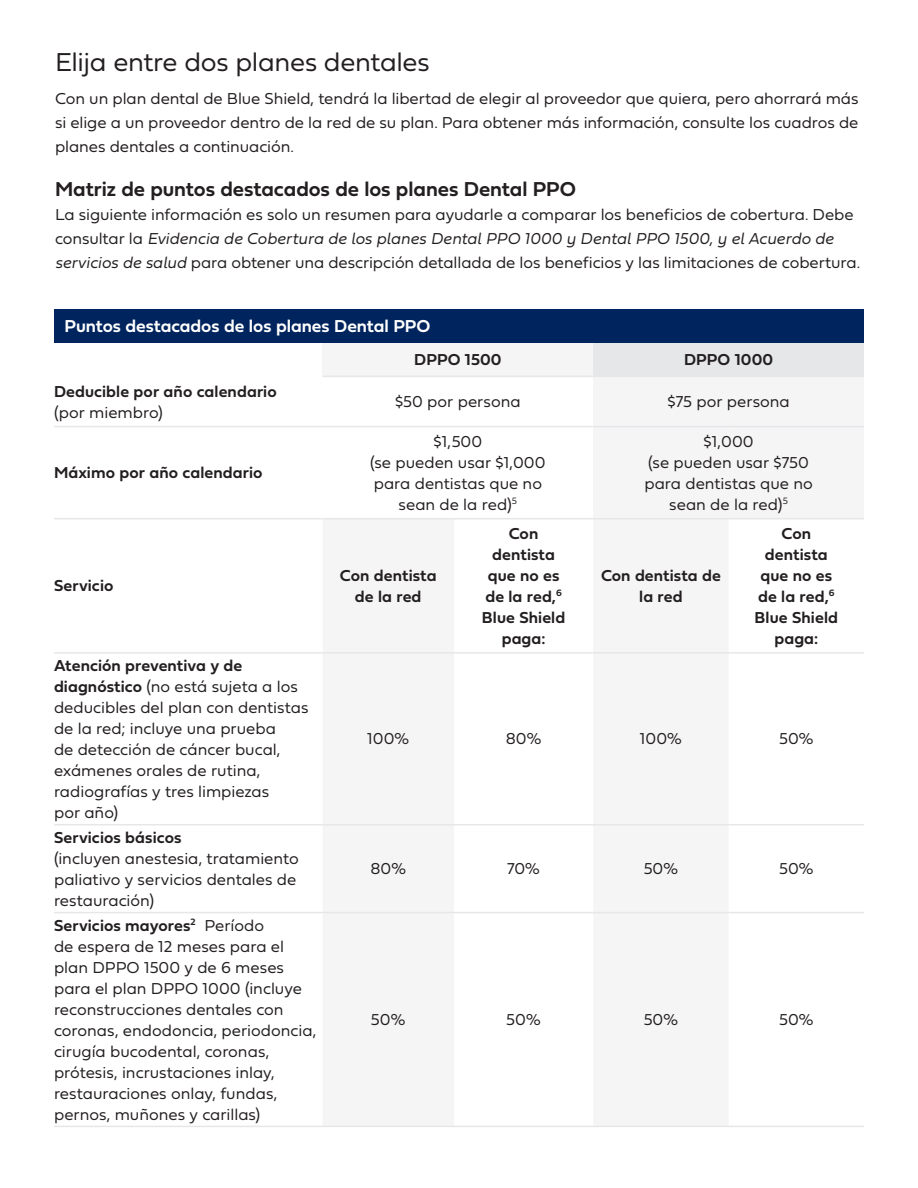
<style>
.page{position:relative;width:918px;height:1188px;background:#fff}
.page>*{position:absolute;margin:0;border:0;box-sizing:border-box;transform-origin:0 0}
.section_title_small_07{font:27px "Fieldwork Geo Light";letter-spacing:-.01em;color:#231f20}
.subhead_blue_14pt{font:21px "Fieldwork Geo Demibold";letter-spacing:-.005em;color:#231f20}
.chart_head_main_07{font:18px "Fieldwork Geo Demibold";letter-spacing:-.005em;color:#fff}
.chart_subhead_07{font:16.5px/21px "Fieldwork Geo Light";color:#231f20}
.body_copy_10_pt_07{font:16.5px/21px "Fieldwork Geo Light";color:#231f20;text-align:center}
.subhead_blue_14pt-2{font:16.5px/24px "Fieldwork Geo Light";letter-spacing:-.005em;color:#231f20}
.chart_subhead_07-2{font:16.5px/21px "Fieldwork Geo Demibold";letter-spacing:.005em;color:#231f20;text-align:center}
.subhead_bold_07{font:16.5px "Fieldwork Geo Demibold";letter-spacing:.005em;color:#231f20}
.s1{font-family:"Fieldwork";font-weight:300;font-style:italic}
.s2{font-family:"Fieldwork Geo Light"}
.s3{font-family:"Fieldwork Geo Demibold"}
</style>
<div class="page">
<div style="left:54px;top:309px;width:810px;height:34px;background:#00245d"></div>
<div style="left:323px;top:343px;width:270px;height:33px;background:#f5f5f6"></div>
<div style="left:593px;top:343px;width:271px;height:33px;background:#e6e7e9"></div>
<div style="left:593px;top:376px;width:271px;height:51px;background:#f5f5f6"></div>
<div style="left:593px;top:427px;width:271px;height:92px;background:#f5f5f6"></div>
<div style="left:323px;top:519px;width:131px;height:607px;background:#f5f5f6"></div>
<div style="left:593px;top:519px;width:136px;height:607px;background:#f5f5f6"></div>
<hr style="left:323px;top:376px;width:131px;height:1px;background:#e6e7e9">
<hr style="left:454px;top:376px;width:139px;height:1px;background:#e6e7e9">
<hr style="left:593px;top:376px;width:136px;height:1px;background:#e6e7e9">
<hr style="left:729px;top:376px;width:135px;height:1px;background:#e6e7e9">
<hr style="left:323px;top:426px;width:131px;height:1px;background:#e6e7e9">
<hr style="left:454px;top:426px;width:139px;height:1px;background:#e6e7e9">
<hr style="left:593px;top:426px;width:136px;height:1px;background:#e6e7e9">
<hr style="left:729px;top:426px;width:135px;height:1px;background:#e6e7e9">
<hr style="left:323px;top:518px;width:131px;height:1px;background:#e6e7e9">
<hr style="left:454px;top:518px;width:139px;height:1px;background:#e6e7e9">
<hr style="left:593px;top:518px;width:136px;height:1px;background:#e6e7e9">
<hr style="left:729px;top:518px;width:135px;height:1px;background:#e6e7e9">
<hr style="left:323px;top:652px;width:131px;height:2px;background:#e6e7e9">
<hr style="left:454px;top:652px;width:139px;height:2px;background:#e6e7e9">
<hr style="left:593px;top:652px;width:136px;height:2px;background:#e6e7e9">
<hr style="left:729px;top:652px;width:135px;height:2px;background:#e6e7e9">
<hr style="left:323px;top:824px;width:131px;height:1px;background:#e6e7e9">
<hr style="left:454px;top:824px;width:139px;height:1px;background:#e6e7e9">
<hr style="left:593px;top:824px;width:136px;height:1px;background:#e6e7e9">
<hr style="left:729px;top:824px;width:135px;height:1px;background:#e6e7e9">
<hr style="left:323px;top:912px;width:131px;height:1px;background:#e6e7e9">
<hr style="left:454px;top:912px;width:139px;height:1px;background:#e6e7e9">
<hr style="left:593px;top:912px;width:136px;height:1px;background:#e6e7e9">
<hr style="left:729px;top:912px;width:135px;height:1px;background:#e6e7e9">
<hr style="left:323px;top:1126px;width:131px;height:1px;background:#e6e7e9">
<hr style="left:454px;top:1126px;width:139px;height:1px;background:#e6e7e9">
<hr style="left:593px;top:1126px;width:136px;height:1px;background:#e6e7e9">
<hr style="left:729px;top:1126px;width:135px;height:1px;background:#e6e7e9">
<hr style="left:54px;top:426px;width:269px;height:1px;background:#e6e7e9">
<hr style="left:54px;top:518px;width:269px;height:1px;background:#e6e7e9">
<hr style="left:54px;top:652px;width:269px;height:2px;background:#e6e7e9">
<hr style="left:54px;top:824px;width:269px;height:1px;background:#e6e7e9">
<hr style="left:54px;top:912px;width:269px;height:1px;background:#e6e7e9">
<hr style="left:54px;top:1126px;width:269px;height:1px;background:#e6e7e9">
<p class="section_title_small_07" style="left:55px;top:41px;width:376px">Elija entre dos planes dentales</p>
<p class="body_copy_10_pt_07" style="left:55px;top:86px;width:805px;line-height:24px;text-align:justify">Con un plan dental de Blue Shield, tendrá la libertad de elegir al proveedor que quiera, pero ahorrará más si elige a un proveedor dentro de la red de su plan. Para obtener más información, consulte los cuadros de planes dentales a continuación.</p>
<p class="subhead_blue_14pt" style="left:55px;top:173px;width:522px">Matriz de puntos destacados de los planes Dental PPO</p>
<p class="subhead_blue_14pt-2" style="left:55px;top:202px;width:807px">La siguiente información es solo un resumen para ayudarle a comparar los beneficios de cobertura. Debe consultar la <span class="s1">Evidencia de Cobertura de los planes Dental PPO 1000 y Dental PPO 1500, y el Acuerdo de servicios de salud</span> para obtener una descripción detallada de los beneficios y las limitaciones de cobertura.</p>
<p class="chart_head_main_07" style="left:65px;top:312px;width:367px">Puntos destacados de los planes Dental PPO</p>
<p class="chart_subhead_07-2" style="left:414px;top:349px;width:89px">DPPO 1500</p>
<p class="chart_subhead_07-2" style="left:684px;top:349px;width:91px">DPPO 1000</p>
<p class="chart_subhead_07-2" style="left:54px;top:380px;width:224px;text-align:left">Deducible por año calendario <span class="s2">(por miembro)</span></p>
<p class="body_copy_10_pt_07" style="left:395px;top:390px;width:127px">$50 por persona</p>
<p class="body_copy_10_pt_07" style="left:667px;top:390px;width:124px">$75 por persona</p>
<p class="subhead_bold_07" style="left:54px;top:460px;width:210px">Máximo por año calendario</p>
<p class="body_copy_10_pt_07" style="left:370px;top:430px;width:177px">$1,500<br>(se pueden usar $1,000 para dentistas que no sean de la red)<sup>5</sup></p>
<p class="body_copy_10_pt_07" style="left:644px;top:430px;width:170px">$1,000<br>(se pueden usar $750 para dentistas que no sean de la red)<sup>5</sup></p>
<p class="chart_subhead_07-2" style="left:54px;top:575px;width:61px">Servicio</p>
<p class="chart_subhead_07-2" style="left:340px;top:564px;width:98px">Con dentista de la red</p>
<p class="chart_subhead_07-2" style="left:482px;top:522px;width:85px">Con dentista que no es de la red,<sup>6<br></sup>Blue Shield paga:</p>
<p class="chart_subhead_07-2" style="left:601px;top:564px;width:121px">Con dentista de la red</p>
<p class="chart_subhead_07-2" style="left:755px;top:522px;width:85px">Con dentista que no es de la red,<sup>6<br></sup>Blue Shield paga:</p>
<p class="chart_subhead_07" style="left:54px;top:654px;width:256px"><span class="s3">Atención preventiva y de diagnóstico</span> (no está sujeta a los deducibles del plan con dentistas de la red; incluye una prueba<br>de detección de cáncer bucal, exámenes orales de rutina, radiografías y tres limpiezas<br>por año)</p>
<p class="chart_subhead_07" style="left:54px;top:826px;width:246px"><span class="s3">Servicios básicos<br></span>(incluyen anestesia, tratamiento paliativo y servicios dentales de restauración)</p>
<p class="chart_subhead_07" style="left:54px;top:914px;width:264px"><span class="s3">Servicios mayores</span><sup>2</sup> Período<br>de espera de 12 meses para el plan DPPO 1500 y de 6 meses para el plan DPPO 1000 (incluye reconstrucciones dentales con coronas, endodoncia, periodoncia, cirugía bucodental, coronas, prótesis, incrustaciones inlay, restauraciones onlay, fundas, pernos, muñones y carillas)</p>
<p class="body_copy_10_pt_07" style="left:367px;top:728px;width:44px">100%</p>
<p class="body_copy_10_pt_07" style="left:506px;top:728px;width:37px">80%</p>
<p class="body_copy_10_pt_07" style="left:640px;top:728px;width:44px">100%</p>
<p class="body_copy_10_pt_07" style="left:779px;top:728px;width:36px">50%</p>
<p class="body_copy_10_pt_07" style="left:370px;top:858px;width:37px">80%</p>
<p class="body_copy_10_pt_07" style="left:507px;top:858px;width:34px">70%</p>
<p class="body_copy_10_pt_07" style="left:644px;top:858px;width:36px">50%</p>
<p class="body_copy_10_pt_07" style="left:779px;top:858px;width:36px">50%</p>
<p class="body_copy_10_pt_07" style="left:371px;top:1008px;width:36px">50%</p>
<p class="body_copy_10_pt_07" style="left:506px;top:1008px;width:36px">50%</p>
<p class="body_copy_10_pt_07" style="left:644px;top:1008px;width:36px">50%</p>
<p class="body_copy_10_pt_07" style="left:779px;top:1008px;width:36px">50%</p>
</div>
